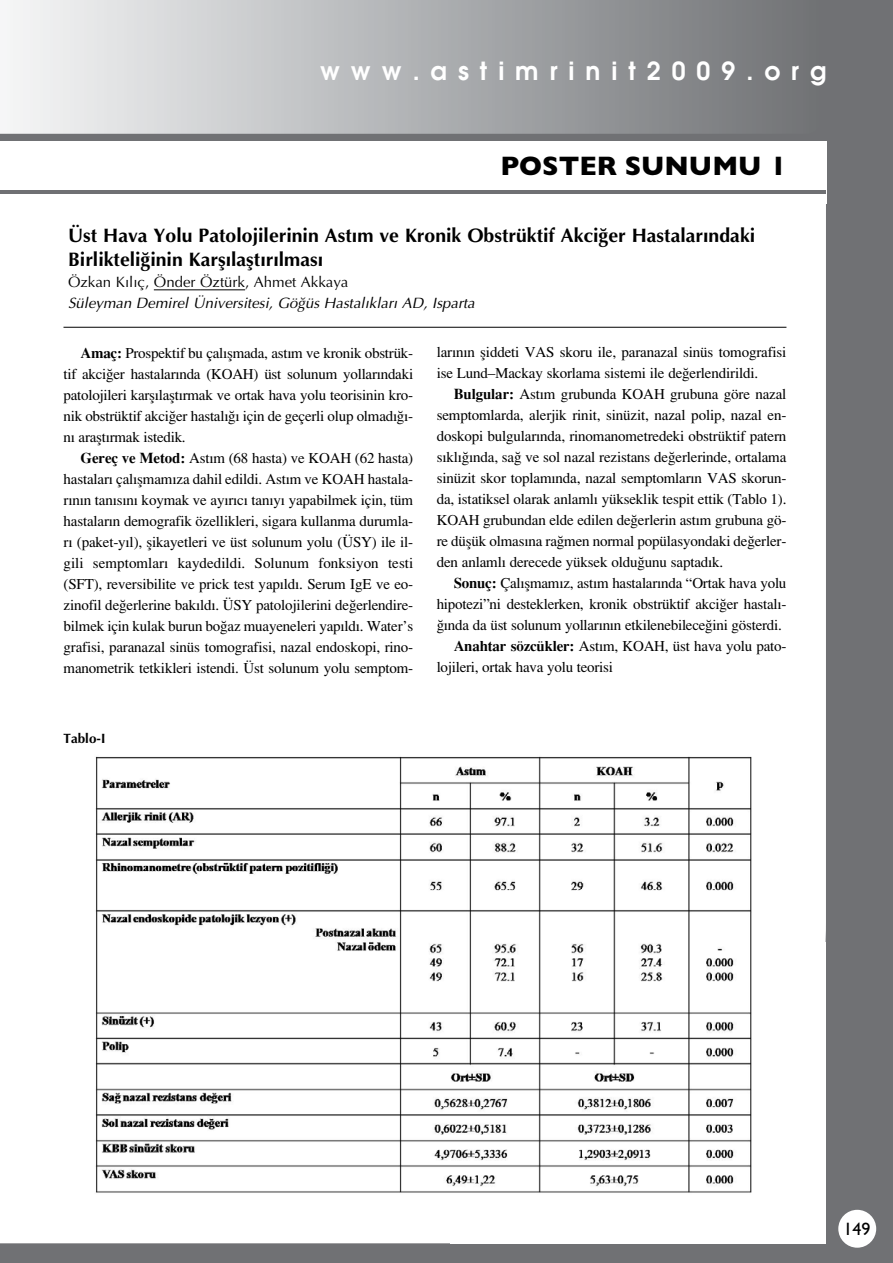
<style>
.page{position:relative;width:893px;height:1263px;background:#707174}
.page>*{position:absolute;margin:0;border:0;box-sizing:border-box;transform-origin:0 0}
.t1{font:700 27px "Gill Sans";color:#000}
.t2{font:24.9px "Avant Garde Demi";letter-spacing:.44em;color:#fff}
.t3{font:19.5px/24px "Optima Bold Turk";color:#000}
.t4{font:18px "Gill Sans";color:#000}
.t5{font:15px/21px "Times Turk";letter-spacing:-.015em;color:#000;text-align:justify}
.t6{font:15px "Optima Italic Turk";color:#000}
.t7{font:15px "Optima Turk";color:#000}
.t8{font:13.5px "Optima Bold Turk";color:#000}
.s1{font-family:"Times Turk B"}
</style>
<div class="page">
<div style="left:0;top:204px;width:826px;height:1040px;background:#fff"></div>
<div style="left:838px;top:1210px;width:38px;height:38px;background:#fff;border-radius:50%"></div>
<svg style="left:0;top:0;width:756px;height:134px"></svg>
<div style="left:0;top:141px;width:826px;height:63px;background:#fff"></div>
<div style="left:450px;top:942px;width:376px;height:302px;background:#fff"></div>
<hr style="left:0;top:190px;width:826px;height:4px;background:#6f7073">
<hr style="left:154px;top:290px;width:46px;height:1px;background:#000">
<hr style="left:200px;top:290px;width:45px;height:1px;background:#000">
<hr style="left:63px;top:327px;width:723px;height:1px;background:#000">
<div style="left:49px;top:753px;width:747px;height:449px;background:#fff"></div>
<img style="left:95px;top:756px;width:657px;height:437px">
<h2 class="t2" style="left:320px;top:57px;width:508px">www.astimrinit2009.org</h2>
<h1 class="t1" style="left:500px;top:157px;width:288px">POSTER SUNUMU 1</h1>
<h3 class="t3" style="left:68px;top:226px;width:689px">Üst Hava Yolu Patolojilerinin Ast›m ve Kronik Obstrüktif Akci¤er Hastalar›ndaki<br>Birlikteli¤inin Karfl›laflt›r›lmas›</h3>
<p class="t7" style="left:68px;top:276px;width:282px">Özkan K›l›ç, Önder Öztürk, Ahmet Akkaya</p>
<p class="t6" style="left:68px;top:294px;width:408px">Süleyman Demirel Üniversitesi, Gö¤üs Hastal›klar› AD, Isparta</p>
<p class="t5" style="left:63px;top:344px;width:351px;text-indent:17px"><span class="s1">Amaç:</span> Prospektif bu çal›flmada, ast›m ve kronik obstrük&shy;tif akci¤er hastalar›nda (KOAH) üst solunum yollar›ndaki patolojileri karfl›laflt›rmak ve ortak hava yolu teorisinin kro&shy;nik obstrüktif akci¤er hastal›¤› için de geçerli olup olmad›¤›- n› araflt›rmak istedik.</p>
<p class="t5" style="left:63px;top:449px;width:351px;text-indent:17px"><span class="s1">Gereç ve Metod:</span> Ast›m (68 hasta) ve KOAH (62 hasta) hastalar› çal›flmam›za dahil edildi. Ast›m ve KOAH hastala&shy;r›n›n tan›s›n› koymak ve ay›r›c› tan›y› yapabilmek için, tüm hastalar›n demografik özellikleri, sigara kullanma durumla&shy;r› (paket-y›l), flikayetleri ve üst solunum yolu (ÜSY) ile il&shy;gili semptomlar› kaydedildi. Solunum fonksiyon testi (SFT), reversibilite ve prick test yap›ld›. Serum IgE ve eo&shy;zinofil de¤erlerine bak›ld›. ÜSY patolojilerini de¤erlendire&shy;bilmek için kulak burun bo¤az muayeneleri yap›ld›. Water’s grafisi, paranazal sinüs tomografisi, nazal endoskopi, rino&shy;manometrik tetkikleri istendi. Üst solunum yolu semptom-</p>
<p class="t8" style="left:63px;top:733px;width:43px">Tablo-I</p>
<p class="t5" style="left:437px;top:343px;width:351px">lar›n›n fliddeti VAS skoru ile, paranazal sinüs tomografisi ise Lund–Mackay skorlama sistemi ile de¤erlendirildi.</p>
<p class="t5" style="left:437px;top:385px;width:351px;text-indent:17px"><span class="s1">Bulgular:</span> Ast›m grubunda KOAH grubuna göre nazal semptomlarda, alerjik rinit, sinüzit, nazal polip, nazal en&shy;doskopi bulgular›nda, rinomanometredeki obstrüktif patern s›kl›¤›nda, sa¤ ve sol nazal rezistans de¤erlerinde, ortalama sinüzit skor toplam›nda, nazal semptomlar›n VAS skorun&shy;da, istatiksel olarak anlaml› yükseklik tespit ettik (Tablo 1).<br>KOAH grubundan elde edilen de¤erlerin ast›m grubuna gö&shy;re düflük olmas›na ra¤men normal popülasyondaki de¤erler&shy;den anlaml› derecede yüksek oldu¤unu saptad›k.</p>
<p class="t5" style="left:454px;top:574px;width:334px"><span class="s1">Sonuç:</span> Çal›flmam›z, ast›m hastalar›nda “Ortak hava yolu</p>
<p class="t5" style="left:437px;top:595px;width:351px">hipotezi”ni desteklerken, kronik obstrüktif akci¤er hastal›-</p>
<p class="t5" style="left:437px;top:616px;width:347px">¤›nda da üst solunum yollar›n›n etkilenebilece¤ini gösterdi.</p>
<p class="t5" style="left:454px;top:637px;width:334px"><span class="s1">Anahtar sözcükler:</span> Ast›m, KOAH, üst hava yolu pato-</p>
<p class="t5" style="left:437px;top:658px;width:178px">lojileri, ortak hava yolu teorisi</p>
<p class="t4" style="left:843px;top:1223px;width:28px">149</p>
</div>
